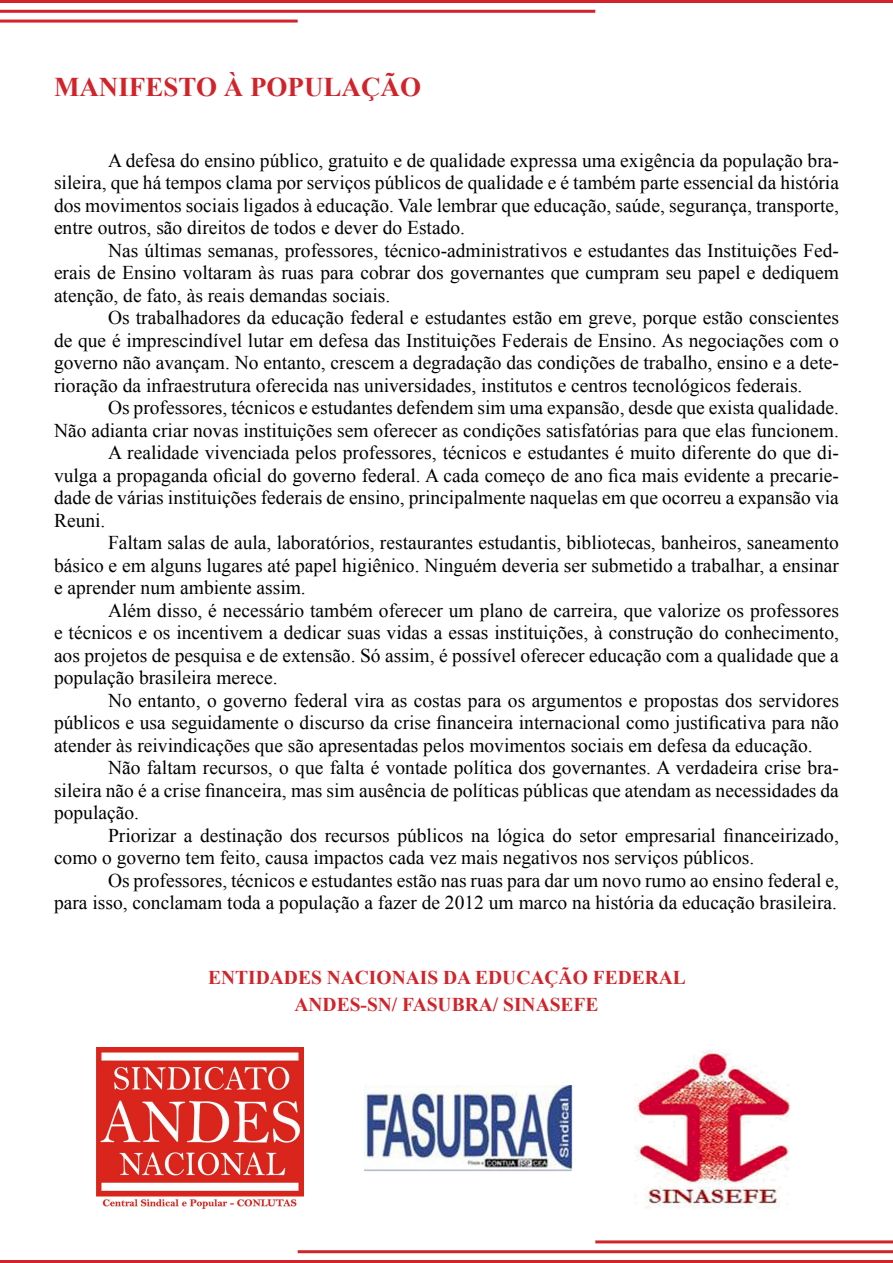
<style>
.page{position:relative;width:893px;height:1263px;background:#fff}
.page>*{position:absolute;margin:0;border:0;box-sizing:border-box;transform-origin:0 0}
.t1{font:700 27px "Times New Roman";color:#d1232a}
.t2{font:19.5px/22.5px "Times New Roman";color:#000;text-align:justify}
.t3{font:700 19.5px "Times New Roman";color:#d1232a}
</style>
<div class="page">
<hr style="left:0;top:0;width:893px;height:3px;background:#d1232a">
<hr style="left:0;top:10px;width:595px;height:3px;background:#d1232a">
<hr style="left:0;top:20px;width:298px;height:3px;background:#d1232a">
<img style="left:96px;top:1048px;width:207px;height:161px">
<hr style="left:595px;top:1240px;width:298px;height:3px;background:#d1232a">
<hr style="left:298px;top:1250px;width:595px;height:3px;background:#d1232a">
<hr style="left:0;top:1260px;width:893px;height:3px;background:#d1232a">
<img style="left:364px;top:1086px;width:209px;height:85px">
<img style="left:634px;top:1050px;width:158px;height:159px">
<p class="t1" style="left:54px;top:69px;width:369px">MANIFESTO À POPULAÇÃO</p>
<p class="t2" style="left:54px;top:149px;width:786px;text-indent:54px">A defesa do ensino público, gratuito e de qualidade expressa uma exigência da população bra&shy;sileira, que há tempos clama por serviços públicos de qualidade e é também parte essencial da história dos movimentos sociais ligados à educação. Vale lembrar que educação, saúde, segurança, transporte, entre outros, são direitos de todos e dever do Estado.</p>
<p class="t2" style="left:54px;top:239px;width:786px;text-indent:54px">Nas últimas semanas, professores, técnico-administrativos e estudantes das Instituições Fed&shy;erais de Ensino voltaram às ruas para cobrar dos governantes que cumpram seu papel e dediquem atenção, de fato, às reais demandas sociais.</p>
<p class="t2" style="left:54px;top:306px;width:786px;text-indent:54px">Os trabalhadores da educação federal e estudantes estão em greve, porque estão conscientes de que é imprescindível lutar em defesa das Instituições Federais de Ensino. As negociações com o governo não avançam. No entanto, crescem a degradação das condições de trabalho, ensino e a dete&shy;rioração da infraestrutura oferecida nas universidades, institutos e centros tecnológicos federais.</p>
<p class="t2" style="left:54px;top:396px;width:786px;text-align:right">Os professores, técnicos e estudantes defendem sim uma expansão, desde que exista qualidade.<br>Não adianta criar novas instituições sem oferecer as condições satisfatórias para que elas funcionem.</p>
<p class="t2" style="left:54px;top:441px;width:786px;text-indent:54px">A realidade vivenciada pelos professores, técnicos e estudantes é muito diferente do que di&shy;vulga a propaganda oficial do governo federal. A cada começo de ano fica mais evidente a precarie&shy;dade de várias instituições federais de ensino, principalmente naquelas em que ocorreu a expansão via Reuni.</p>
<p class="t2" style="left:54px;top:531px;width:786px;text-indent:54px">Faltam salas de aula, laboratórios, restaurantes estudantis, bibliotecas, banheiros, saneamento básico e em alguns lugares até papel higiênico. Ninguém deveria ser submetido a trabalhar, a ensinar e aprender num ambiente assim.</p>
<p class="t2" style="left:54px;top:599px;width:786px;text-indent:54px">Além disso, é necessário também oferecer um plano de carreira, que valorize os professores e técnicos e os incentivem a dedicar suas vidas a essas instituições, à construção do conhecimento, aos projetos de pesquisa e de extensão. Só assim, é possível oferecer educação com a qualidade que a população brasileira merece.</p>
<p class="t2" style="left:54px;top:689px;width:786px;text-indent:54px">No entanto, o governo federal vira as costas para os argumentos e propostas dos servidores públicos e usa seguidamente o discurso da crise financeira internacional como justificativa para não atender às reivindicações que são apresentadas pelos movimentos sociais em defesa da educação.</p>
<p class="t2" style="left:54px;top:756px;width:786px;text-indent:54px">Não faltam recursos, o que falta é vontade política dos governantes. A verdadeira crise bra&shy;sileira não é a crise financeira, mas sim ausência de políticas públicas que atendam as necessidades da população.</p>
<p class="t2" style="left:54px;top:824px;width:786px;text-indent:54px">Priorizar a destinação dos recursos públicos na lógica do setor empresarial financeirizado, como o governo tem feito, causa impactos cada vez mais negativos nos serviços públicos.</p>
<p class="t2" style="left:54px;top:869px;width:786px;text-align:right">Os professores, técnicos e estudantes estão nas ruas para dar um novo rumo ao ensino federal e,<br>para isso, conclamam toda a população a fazer de 2012 um marco na história da educação brasileira.</p>
<p class="t3" style="left:208px;top:964px;width:479px">ENTIDADES NACIONAIS DA EDUCAÇÃO FEDERAL</p>
<p class="t3" style="left:294px;top:991px;width:306px">ANDES-SN/ FASUBRA/ SINASEFE</p>
</div>
